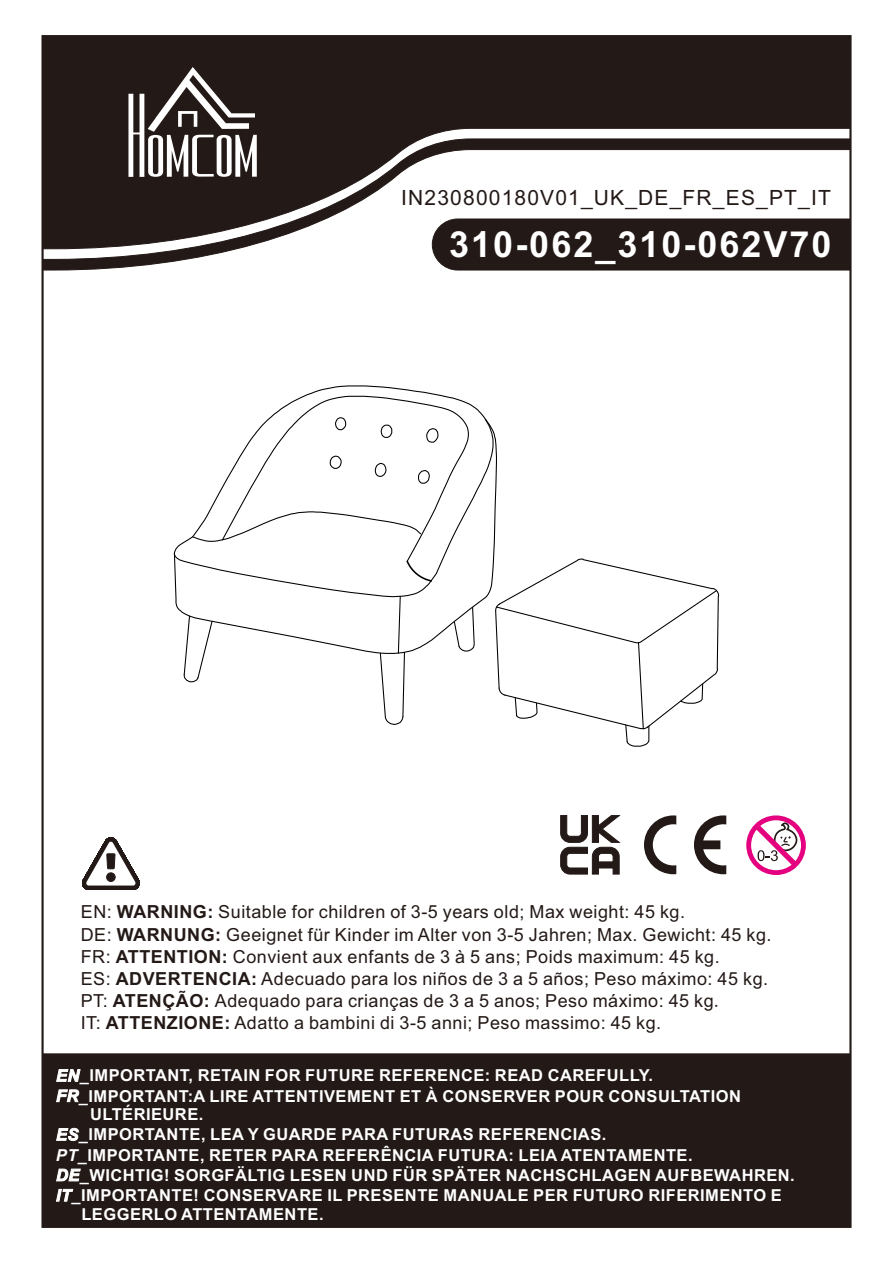
<style>
.page{position:relative;width:893px;height:1263px;background:#fff}
.page>*{position:absolute;margin:0;border:0;box-sizing:border-box;transform-origin:0 0}
.t1{font:700 36px "Arial";letter-spacing:.055em;color:#fff}
.t2{font:21px "Arial";letter-spacing:.055em;color:#231916}
.t3{font:18px/22px "Arial";letter-spacing:.03em;color:#231916}
.t4{font:700 16.5px/20.2px "Arial";letter-spacing:.03em;color:#fff}
.s1{font-weight:700}
.s2{font-family:"Sim Sun"}
.s3{font-style:italic}
</style>
<div class="page">
<div style="left:44px;top:38px;width:804px;height:100px;background:#231916"></div>
<svg style="left:44px;top:138px;width:804px;height:133px;fill:#231916"></svg>
<svg style="left:128px;top:67px;width:129px;height:110px"></svg>
<svg style="left:82px;top:837px;width:58px;height:53px"></svg>
<div style="left:42px;top:1053px;width:809px;height:175px;background:#231916"></div>
<svg style="left:746px;top:815px;width:60px;height:60px"></svg>
<svg style="left:644px;top:815px;width:82px;height:59px"></svg>
<svg style="left:560px;top:815px;width:61px;height:60px"></svg>
<svg style="left:497px;top:558px;width:223px;height:189px"></svg>
<svg style="left:305px;top:385px;width:180px;height:33px"></svg>
<svg style="left:173px;top:418px;width:324px;height:236px"></svg>
<svg style="left:453px;top:606px;width:22px;height:46px"></svg>
<svg style="left:379px;top:595px;width:27px;height:130px"></svg>
<svg style="left:183px;top:615px;width:30px;height:68px"></svg>
<svg style="left:191px;top:395px;width:278px;height:188px"></svg>
<p class="t2" style="left:401px;top:190px;width:431px">IN230800180V01_UK_DE_FR_ES_PT_IT</p>
<h1 class="t1" style="left:449px;top:231px;width:384px">310-062_310-062V70</h1>
<p class="t3" style="left:81px;top:903px;width:692px">EN: <span class="s1">WARNING:</span> Suitable for children of 3-5 years old; Max weight: 45 kg.<br>DE: <span class="s1">WARNUNG:</span> Geeignet für Kinder im Alter von 3-5 Jahren; Max. Gewicht: 45 kg.<br>FR: <span class="s1">ATTENTION:</span> Convient aux enfants de 3 à 5 ans; Poids maximum: 45 kg.<br>ES: <span class="s1">ADVERTENCIA:</span> Adecuado para los niños de 3 a 5 años; Peso máximo: 45 kg.<br>PT: <span class="s1">ATENÇÃO:</span> Adequado para crianças de 3 a 5 anos; Peso máximo: 45 kg<span class="s2">.<br></span>IT: <span class="s1">ATTENZIONE:</span> Adatto a bambini di 3-5 anni; Peso massimo: 45 kg.</p>
<p class="t4" style="left:56px;top:1067px;width:686px"><span class="s3">EN_</span>IMPORTANT, RETAIN FOR FUTURE REFERENCE: READ CAREFULLY.<br><span class="s3">FR_</span>IMPORTANT:A LIRE ATTENTIVEMENT ET À CONSERVER POUR CONSULTATION</p>
<p class="t4" style="left:56px;top:1106px;width:740px;text-indent:34px">ULTÉRIEURE.<br><span class="s3">ES_</span>IMPORTANTE, LEA Y GUARDE PARA FUTURAS REFERENCIAS.<br><span class="s3">PT_</span>IMPORTANTE, RETER PARA REFERÊNCIA FUTURA: LEIA ATENTAMENTE.<br><span class="s3">DE_</span>WICHTIG! SORGFÄLTIG LESEN UND FÜR SPÄTER NACHSCHLAGEN AUFBEWAHREN.<br><span class="s3">IT_</span>IMPORTANTE! CONSERVARE IL PRESENTE MANUALE PER FUTURO RIFERIMENTO E</p>
<p class="t4" style="left:81px;top:1205px;width:244px">LEGGERLO ATTENTAMENTE.</p>
</div>
